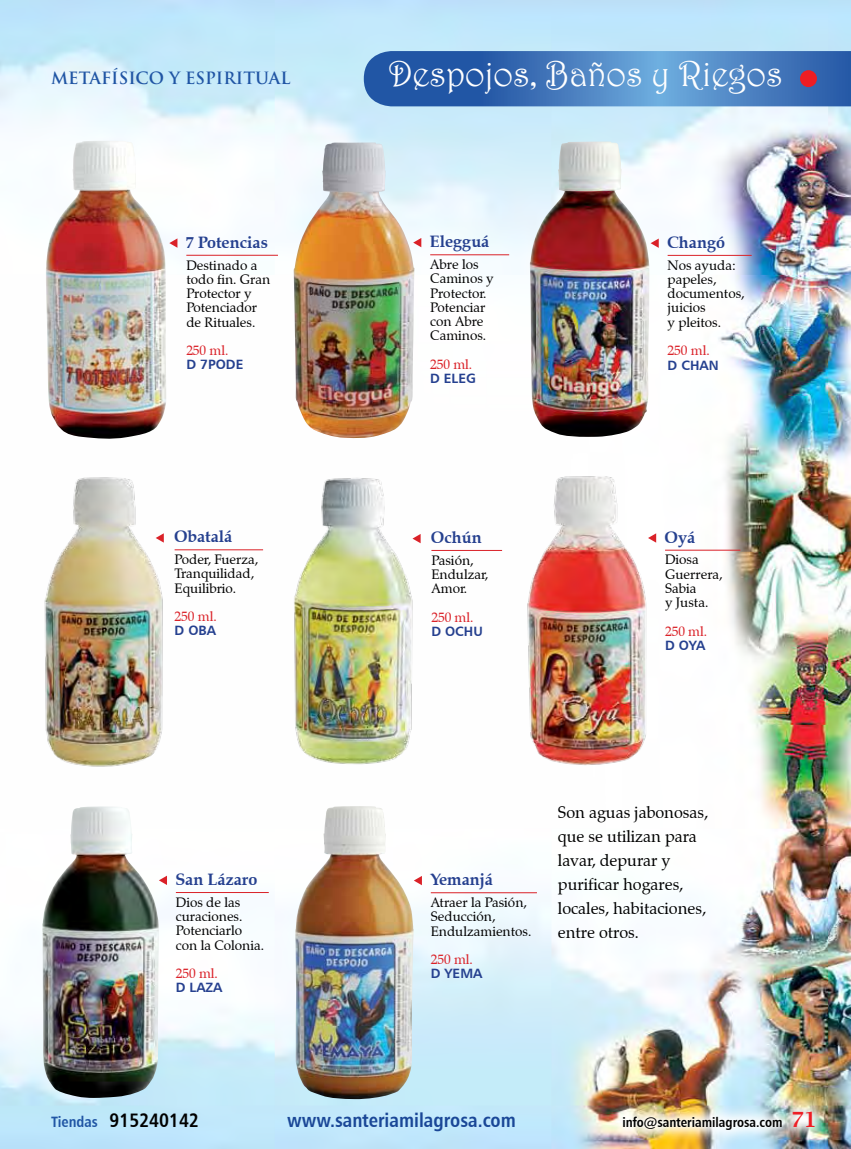
<style>
.page{position:relative;width:851px;height:1149px;background:#fff}
.page>*{position:absolute;margin:0;border:0;box-sizing:border-box;transform-origin:0 0}
.t1{font:36px "Harrington";color:#fff;scale:.95 1}
.t2{font:19.5px "Humanist 777 BT Bold Condensed B";color:#1a4797}
.t3{font:19.5px "Humanist 777 BT Bold Condensed B";color:#000}
.t4{font:16.5px/24px "Zapf Calligraphic 801 BT";color:#000}
.t5{font:700 16.5px "Zapf Calligraphic 801 BT";color:#25408f}
.t6{font:700 16.5px "Trajan Pro";color:#2055a4}
.t7{font:13.5px/14.2px "Zapf Calligraphic 801 BT";color:#000}
.t8{font:13.5px "Zapf Calligraphic 801 BT";color:#da2128}
.t9{font:13.5px "Humanist 777 BT Bold B";color:#25408f}
.t10{font:13.5px "Humanist 777 BT Bold Condensed B";color:#000}
.s1{font-size:15px;color:#2055a4}
.s2{font-family:"Lucida Bright";font-weight:600;font-size:21px;color:#ed1d24}
</style>
<div class="page">
<img style="left:0;top:0;width:850px;height:1148px">
<img style="left:774px;top:1094px;width:53px;height:46px">
<img style="left:605px;top:1099px;width:190px;height:45px">
<svg style="left:364px;top:51px;width:486px;height:55px;background:#4278bb"></svg>
<div style="left:799px;top:70px;width:17px;height:17px;background:#ed1d24;border-radius:50%"></div>
<img style="left:293px;top:142px;width:121px;height:296px">
<hr style="left:430px;top:254px;width:79px;height:1px;background:#da2128">
<svg style="left:413px;top:238px;width:8px;height:9px"></svg>
<img style="left:529px;top:141px;width:120px;height:295px">
<hr style="left:667px;top:255px;width:84px;height:1px;background:#da2128">
<svg style="left:650px;top:238px;width:8px;height:10px"></svg>
<img style="left:292px;top:473px;width:125px;height:295px">
<hr style="left:431px;top:550px;width:71px;height:1px;background:#da2128">
<svg style="left:412px;top:533px;width:8px;height:10px"></svg>
<img style="left:39px;top:475px;width:130px;height:294px">
<hr style="left:175px;top:549px;width:88px;height:1px;background:#da2128">
<svg style="left:156px;top:533px;width:8px;height:9px"></svg>
<img style="left:42px;top:806px;width:117px;height:291px">
<hr style="left:176px;top:892px;width:93px;height:1px;background:#da2128">
<svg style="left:159px;top:875px;width:8px;height:9px"></svg>
<img style="left:46px;top:141px;width:120px;height:298px">
<hr style="left:186px;top:255px;width:92px;height:1px;background:#da2128">
<svg style="left:169px;top:238px;width:8px;height:10px"></svg>
<img style="left:524px;top:474px;width:127px;height:293px">
<hr style="left:665px;top:549px;width:75px;height:1px;background:#da2128">
<svg style="left:648px;top:533px;width:8px;height:9px"></svg>
<img style="left:295px;top:805px;width:118px;height:293px">
<hr style="left:431px;top:892px;width:106px;height:1px;background:#da2128">
<svg style="left:414px;top:875px;width:8px;height:10px"></svg>
<p class="t6" style="left:51px;top:68px;width:241px">METAFÍSICO Y ESPIRITUAL</p>
<h1 class="t1" style="left:389px;top:52px;width:416px">Despojos, Baños y Riegos</h1>
<p class="t5" style="left:186px;top:232px;width:84px">7 Potencias</p>
<p class="t7" style="left:186px;top:258px;width:85px">Destinado a todo fin. Gran<br>Protector y<br>Potenciador de Rituales.</p>
<p class="t8" style="left:186px;top:342px;width:44px">250 ml.</p>
<p class="t9" style="left:186px;top:356px;width:58px">D 7PODE</p>
<p class="t5" style="left:174px;top:526px;width:60px">Obatalá</p>
<p class="t7" style="left:175px;top:552px;width:85px">Poder, Fuerza,<br>Tranquilidad,<br>Equilibrio.</p>
<p class="t8" style="left:175px;top:608px;width:44px">250 ml.</p>
<p class="t9" style="left:175px;top:622px;width:43px">D OBA</p>
<p class="t5" style="left:175px;top:868px;width:84px">San Lázaro</p>
<p class="t7" style="left:176px;top:894px;width:90px">Dios de las curaciones.<br>Potenciarlo con la Colonia.</p>
<p class="t8" style="left:176px;top:964px;width:44px">250 ml.</p>
<p class="t9" style="left:176px;top:978px;width:48px">D LAZA</p>
<p class="t5" style="left:429px;top:231px;width:61px">Elegguá</p>
<p class="t7" style="left:430px;top:257px;width:65px">Abre los<br>Caminos y<br>Protector.<br>Potenciar con Abre<br>Caminos.</p>
<p class="t8" style="left:430px;top:356px;width:44px">250 ml.</p>
<p class="t9" style="left:430px;top:370px;width:47px">D ELEG</p>
<p class="t5" style="left:431px;top:527px;width:52px">Ochún</p>
<p class="t7" style="left:431px;top:552px;width:58px">Pasión,<br>Endulzar,<br>Amor.</p>
<p class="t8" style="left:431px;top:608px;width:44px">250 ml.</p>
<p class="t9" style="left:431px;top:622px;width:53px">D OCHU</p>
<p class="t5" style="left:667px;top:232px;width:59px">Changó</p>
<p class="t7" style="left:667px;top:258px;width:78px">Nos ayuda: papeles, documentos, juicios<br>y pleitos.</p>
<p class="t8" style="left:667px;top:342px;width:44px">250 ml.</p>
<p class="t9" style="left:667px;top:356px;width:52px">D CHAN</p>
<p class="t5" style="left:664px;top:526px;width:32px">Oyá</p>
<p class="t7" style="left:665px;top:552px;width:59px">Diosa<br>Guerrera,<br>Sabia<br>y Justa.</p>
<p class="t8" style="left:665px;top:622px;width:44px">250 ml.</p>
<p class="t9" style="left:665px;top:636px;width:42px">D OYA</p>
<p class="t5" style="left:430px;top:869px;width:64px">Yemanjá</p>
<p class="t7" style="left:431px;top:895px;width:102px">Atraer la Pasión,<br>Seducción,<br>Endulzamientos.</p>
<p class="t8" style="left:431px;top:950px;width:44px">250 ml.</p>
<p class="t9" style="left:431px;top:964px;width:53px">D YEMA</p>
<p class="t4" style="left:558px;top:799px;width:152px">Son aguas jabonosas, que se utilizan para lavar, depurar y purificar hogares, locales, habitaciones, entre otros.</p>
<h2 class="t3" style="left:51px;top:1107px;width:149px"><span class="s1">Tiendas</span> 915240142</h2>
<h2 class="t2" style="left:287px;top:1107px;width:230px">www.santeriamilagrosa.com</h2>
<p class="t10" style="left:622px;top:1113px;width:196px">info@santeriamilagrosa.com <span class="s2">71</span></p>
</div>
